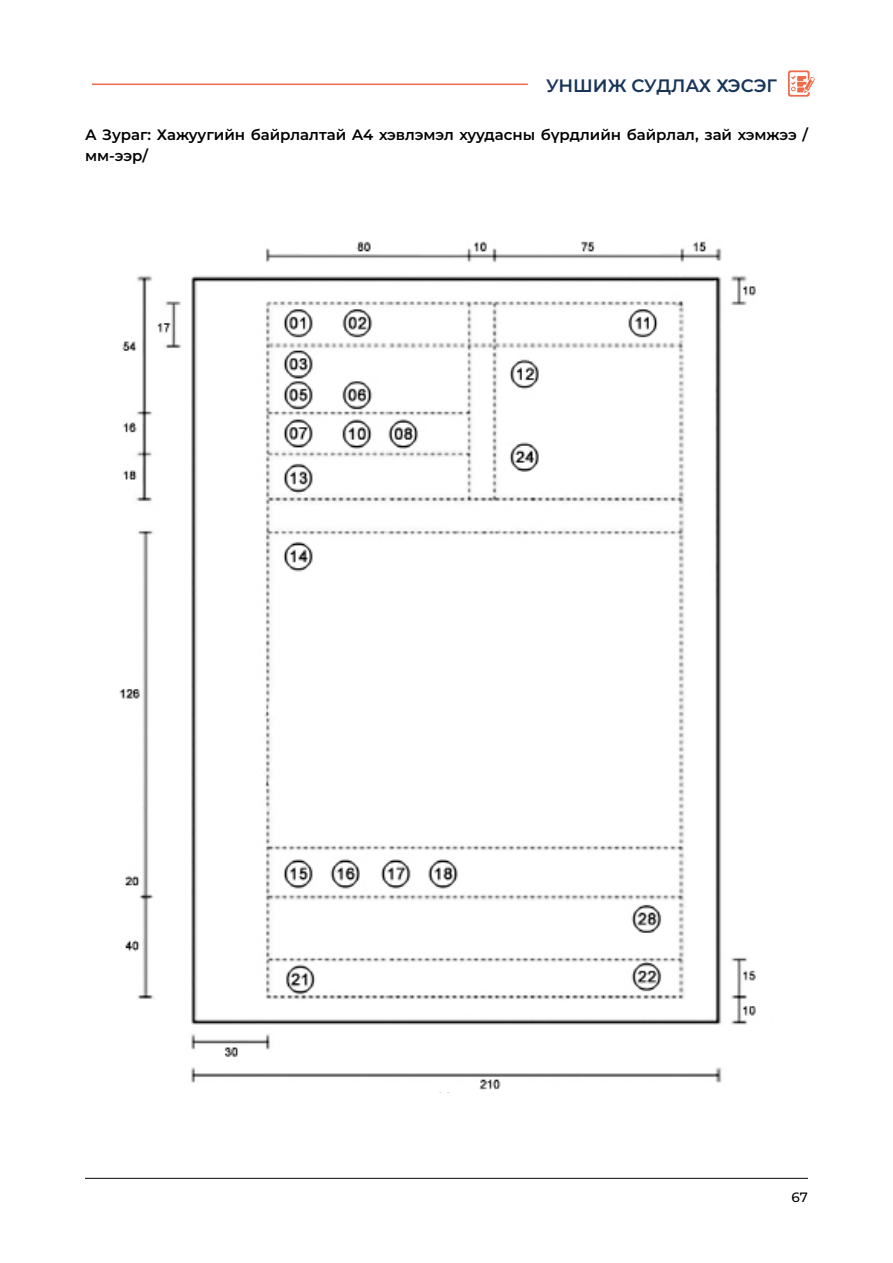
<style>
.page{position:relative;width:893px;height:1263px;background:#fff}
.page>*{position:absolute;margin:0;border:0;box-sizing:border-box;transform-origin:0 0}
.t1{font:600 18px "Montserrat";color:#173559}
.t2{font:600 15px/21px "Montserrat";color:#000}
.t3{font:500 13.5px "Montserrat";color:#000}
</style>
<div class="page">
<hr style="left:85px;top:1178px;width:723px;height:1px;background:#000">
<img style="left:119px;top:241px;width:637px;height:849px">
<svg style="left:788px;top:70px;width:27px;height:27px"></svg>
<hr style="left:92px;top:84px;width:436px;height:1px;background:#ec6a4b">
<p class="t1" style="left:546px;top:74px;width:232px">УНШИЖ СУДЛАХ ХЭСЭГ</p>
<p class="t2" style="left:85px;top:124px;width:724px">А Зураг: Хажуугийн байрлалтай А4 хэвлэмэл хуудасны бүрдлийн байрлал, зай хэмжээ / мм-ээр/</p>
<p class="t3" style="left:792px;top:1188px;width:18px">67</p>
</div>
